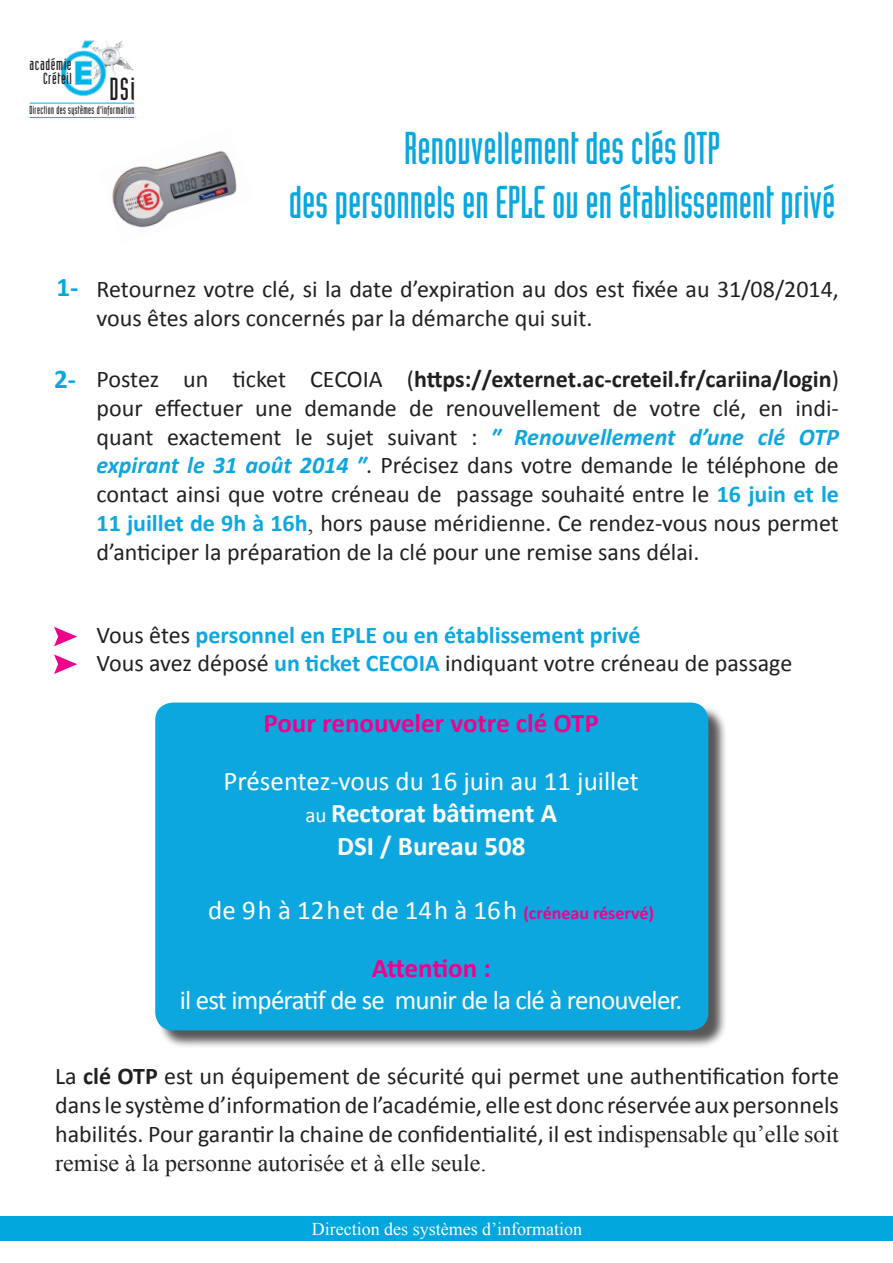
<style>
.page{position:relative;width:893px;height:1263px;background:#fff}
.page>*{position:absolute;margin:0;border:0;box-sizing:border-box;transform-origin:0 0}
.t1{font:45px "Industria Solid";color:#08a7e0}
.t2{font:31.35px "Industria Solid";color:#231f20}
.t3{font:27px "Calibri";letter-spacing:-.01em;color:#fff}
.t4{font:27px "Calibri";letter-spacing:-.03em;color:#fff}
.t5{font:700 27px "Calibri";color:#ed028c}
.t6{font:700 27px "Calibri";color:#fff}
.t7{font:700 27px "Calibri";color:#08a7e0}
.t8{font:24px/28.8px "Calibri";color:#231f20;text-align:justify}
.t9{font:700 24px "Calibri";color:#0da7e0}
.t10{font:18px "Times New Roman";color:#fff}
.t11{font:15.9px/14.1px "Industria Solid";letter-spacing:.04em;color:#231f20;text-align:right}
.t12{font:11.4px "Industria Solid";letter-spacing:.04em;color:#231f20;scale:.87 1}
.s1{font-family:"Myriad"}
.s2{font-weight:700}
.s3{font-weight:700;font-style:italic;color:#0da7e0}
.s4{font-weight:700;color:#0da7e0}
.s5{font-family:"Times New Roman"}
.s6{font-weight:400;color:#231f20}
.s7{font-weight:400;font-size:21px}
.s8{font-weight:700;font-size:18px;color:#ed028c}
</style>
<div class="page">
<img style="left:112px;top:150px;width:125px;height:78px">
<div style="left:0;top:1216px;width:893px;height:24px;background:#00a6dc"></div>
<img style="left:106px;top:41px;width:28px;height:35px">
<svg style="left:61px;top:40px;width:45px;height:56px"></svg>
<hr style="left:30px;top:103px;width:104px;height:1px;background:#00b3e9">
<hr style="left:30px;top:117px;width:104px;height:1px;background:#00b3e9">
<div style="left:157px;top:704px;width:570px;height:345px;background:#231f20;opacity:.75"></div>
<div style="left:155px;top:702px;width:553px;height:328px;background:#0da7e0;border-radius:18px"></div>
<svg style="left:54px;top:654px;width:23px;height:20px"></svg>
<svg style="left:54px;top:627px;width:23px;height:19px"></svg>
<p class="t11" style="left:30px;top:57px;width:44px">académie<br>Créteil</p>
<p class="t2" style="left:109px;top:72px;width:27px">DSi</p>
<p class="t12" style="left:29px;top:104px;width:122px">Direction des systèmes d<span class="s1">'</span>information</p>
<p class="t1" style="left:404px;top:123px;width:317px">Renouvellement des clés OTP</p>
<p class="t1" style="left:289px;top:177px;width:548px">des personnels en EPLE ou en établissement privé</p>
<p class="t7" style="left:56px;top:270px;width:23px">1-</p>
<p class="t7" style="left:54px;top:361px;width:23px">2-</p>
<p class="t8" style="left:97px;top:275px;width:744px">Retournez votre clé, si la date d’expiration au dos est fixée au 31/08/2014, vous êtes alors concernés par la démarche qui suit.</p>
<p class="t8" style="left:97px;top:365px;width:744px">Postez un ticket CECOIA (<span class="s2">https://externet.ac-creteil.fr/cariina/login</span>) pour effectuer une demande de renouvellement de votre clé, en indi&shy;quant exactement le sujet suivant : <span class="s3">″ Renouvellement d’une clé OTP expirant le 31 août 2014 ″</span>. Précisez dans votre demande le téléphone de contact ainsi que votre créneau de passage souhaité entre le <span class="s4">16 juin et le 11 juillet de 9h à 16h</span><span class="s5">,</span> hors pause méridienne. Ce rendez-vous nous permet d’anticiper la préparation de la clé pour une remise sans délai.</p>
<p class="t9" style="left:97px;top:619px;width:545px"><span class="s6">Vous êtes</span> personnel en EPLE ou en établissement privé</p>
<p class="t8" style="left:97px;top:649px;width:697px">Vous avez déposé <span class="s4">un ticket CECOIA</span> indiquant votre créneau de passage</p>
<p class="t5" style="left:263px;top:706px;width:337px">Pour renouveler votre clé OTP</p>
<p class="t3" style="left:224px;top:764px;width:417px">Présentez-vous du 16 juin au 11 juillet</p>
<p class="t6" style="left:305px;top:796px;width:253px"><span class="s7">au</span> Rectorat bâtiment A</p>
<p class="t6" style="left:337px;top:828px;width:190px">DSI / Bureau 508</p>
<p class="t3" style="left:208px;top:893px;width:447px">de 9h à 12het de 14h à 16h <span class="s8">(créneau réservé)</span></p>
<p class="t5" style="left:372px;top:951px;width:121px">Attention :</p>
<p class="t4" style="left:180px;top:983px;width:504px">il est impératif de se munir de la clé à renouveler.</p>
<p class="t8" style="left:55px;top:1062px;width:785px">La <span class="s2">clé OTP</span> est un équipement de sécurité qui permet une authentification forte dans le système d’information de l’académie, elle est donc réservée aux personnels habilités. Pour garantir la chaine de confidentialité, il est <span class="s5">indispensable qu’elle soit remise à la personne autorisée et à elle seule.</span></p>
<p class="t10" style="left:312px;top:1216px;width:272px">Direction des systèmes d’information</p>
</div>
